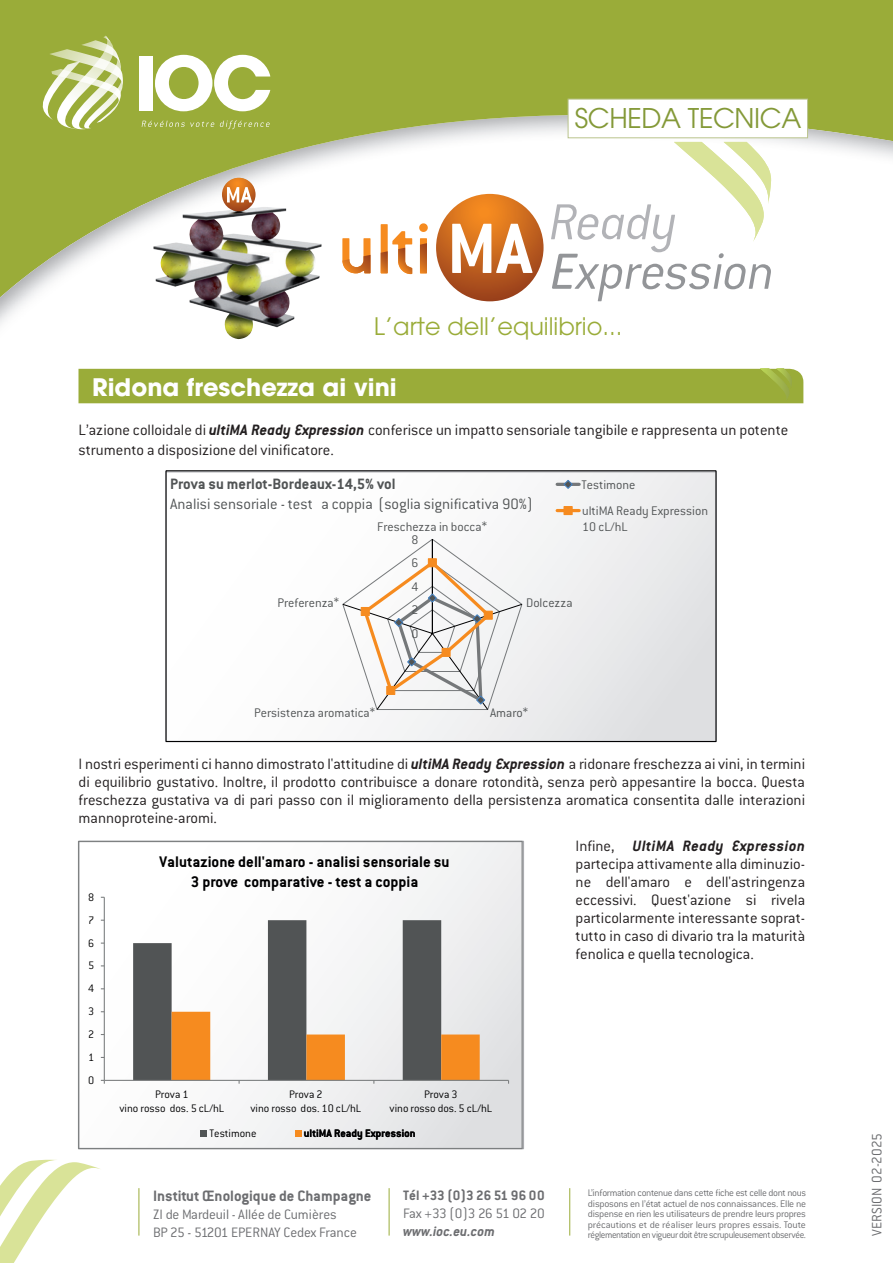
<style>
.page{position:relative;width:893px;height:1263px;background:#fff}
.page>*{position:absolute;margin:0;border:0;box-sizing:border-box;transform-origin:0 0}
.t1{font:italic 300 55.5px/49.5px "Conduit ITC";letter-spacing:-.015em;color:#939598}
.t2{font:27px "Avant Garde";letter-spacing:-.015em;color:#849938}
.t3{font:24px "Avant Garde";color:#9aac39}
.t4{font:700 24px "Avant Garde";color:#fff}
.t5{font:700 16.8px/20.2px "Conduit ITC";color:#000001;text-align:center}
.t6{font:300 16.5px/18px "Conduit ITC";color:#231f20;text-align:justify}
.t7{font:300 16.5px "Conduit ITC";color:#515455}
.t8{font:700 16.5px "Conduit ITC";color:#515455}
.t9{font:700 16.5px "Conduit ITC";color:#6c6d70}
.t10{font:300 15px/18px "Conduit ITC";color:#6c6d70}
.t11{font:700 15px "Conduit ITC";color:#6c6d70}
.t12{font:300 15px "Conduit ITC";letter-spacing:-.03em;color:#6c6d70}
.t13{font:italic 700 15px "Conduit ITC";color:#6c6d70}
.t14{font:300 13.8px/26px "Conduit ITC";color:#515455}
.t15{font:300 12px/14.4px "Conduit ITC";color:#000001;text-align:center}
.t16{font:700 12px "Conduit ITC";color:#000001}
.t17{font:300 10.5px/10.5px "Conduit ITC";letter-spacing:-.04em;color:#6c6d70;text-align:justify}
.s1{color:#b2b3b7}
.s2{font-family:"Calibri";font-weight:400}
.s3{font-weight:700;font-style:italic}
</style>
<div class="page">
<svg style="left:0;top:0;width:893px;height:340px;fill:#9aac39"></svg>
<svg style="left:39px;top:35px;width:84px;height:97px"></svg>
<svg style="left:142px;top:121px;width:72px;height:6px"></svg>
<svg style="left:220px;top:121px;width:50px;height:8px"></svg>
<div style="left:139px;top:56px;width:14px;height:54px;background:#fff"></div>
<svg style="left:155px;top:55px;width:115px;height:56px"></svg>
<img style="left:735px;top:121px;width:158px;height:219px">
<img style="left:104px;top:176px;width:106px;height:164px">
<img style="left:0;top:224px;width:105px;height:116px">
<svg style="left:0;top:1160px;width:100px;height:103px"></svg>
<hr style="left:139px;top:1188px;width:1px;height:47px;background:#9aac39">
<hr style="left:389px;top:1188px;width:1px;height:47px;background:#9aac39">
<hr style="left:569px;top:1188px;width:1px;height:47px;background:#9aac39">
<svg style="left:567px;top:98px;width:241px;height:144px"></svg>
<div style="left:78px;top:368px;width:725px;height:35px;background:#9aac39"></div>
<img style="left:153px;top:178px;width:168px;height:161px">
<div style="left:166px;top:472px;width:550px;height:269px;background:linear-gradient(to right,#fff,#e6e6e8)"></div>
<svg style="left:342px;top:539px;width:180px;height:171px"></svg>
<div style="left:428px;top:558px;width:9px;height:9px;background:#f68b1f;border:1px solid #f68b1f"></div>
<div style="left:484px;top:611px;width:9px;height:9px;background:#f68b1f;border:1px solid #f68b1f"></div>
<div style="left:442px;top:648px;width:9px;height:9px;background:#f68b1f;border:1px solid #f68b1f"></div>
<div style="left:386px;top:686px;width:9px;height:9px;background:#f68b1f;border:1px solid #f68b1f"></div>
<div style="left:361px;top:607px;width:9px;height:9px;background:#f68b1f;border:1px solid #f68b1f"></div>
<hr style="left:557px;top:483px;width:22px;height:3px;background:#75787a">
<svg style="left:563px;top:479px;width:11px;height:11px"></svg>
<hr style="left:557px;top:509px;width:22px;height:3px;background:#f68b1f">
<div style="left:563px;top:506px;width:10px;height:9px;background:#f68b1f;border:1px solid #f68b1f"></div>
<div style="left:166px;top:471px;width:550px;height:271px;border:1px solid #000001"></div>
<svg style="left:100px;top:844px;width:421px;height:302px"></svg>
<svg style="left:133px;top:920px;width:308px;height:160px;fill:#f4f5f5"></svg>
<hr style="left:104px;top:897px;width:1px;height:183px;background:#7b7e7f">
<hr style="left:104px;top:1080px;width:405px;height:1px;background:#7b7e7f">
<svg style="left:172px;top:1012px;width:308px;height:72px"></svg>
<svg style="left:101px;top:1080px;width:4px;height:4px"></svg>
<div style="left:78px;top:841px;width:445px;height:308px;border:1px solid #7b7e7f"></div>
<svg style="left:201px;top:1130px;width:6px;height:6px"></svg>
<svg style="left:295px;top:1130px;width:6px;height:6px"></svg>
<div style="left:381px;top:224px;width:7px;height:49px;background:#f68b1f"></div>
<svg style="left:342px;top:238px;width:28px;height:35px"></svg>
<svg style="left:419px;top:223px;width:9px;height:50px"></svg>
<svg style="left:381px;top:231px;width:31px;height:43px"></svg>
<svg style="left:436px;top:194px;width:108px;height:107px;background:#c46521"></svg>
<svg style="left:452px;top:224px;width:80px;height:49px"></svg>
<svg style="left:222px;top:178px;width:34px;height:33px"></svg>
<svg style="left:227px;top:187px;width:25px;height:15px"></svg>
<h2 class="t2" style="left:575px;top:102px;width:228px">SCHEDA TECNICA</h2>
<h1 class="t1" style="left:550px;top:197px;width:227px"><span class="s1">Ready<br></span><span class="s2">E</span>xpression</h1>
<h3 class="t3" style="left:374px;top:312px;width:250px">L’arte dell’equilibrio...</h3>
<h3 class="t4" style="left:92px;top:372px;width:306px">Ridona freschezza ai vini</h3>
<p class="t6" style="left:79px;top:420px;width:711px;line-height:19.8px">L’azione colloidale di <span class="s3">ultiMA Ready Expression</span> conferisce un impatto sensoriale tangibile e rappresenta un potente strumento a disposizione del vinificatore.</p>
<p class="t8" style="left:170px;top:474px;width:227px">Prova su merlot-Bordeaux-14,5% vol</p>
<p class="t7" style="left:170px;top:494px;width:364px">Analisi sensoriale - test a coppia (soglia significativa 90%)</p>
<p class="t14" style="left:377px;top:514px;width:111px">Freschezza in bocca*</p>
<p class="t14" style="left:581px;top:471px;width:128px">Testimone<br>ultiMA Ready Expression</p>
<p class="t14" style="left:582px;top:514px;width:47px">10 cL/hL</p>
<p class="t14" style="left:411px;top:526px;width:9px">8</p>
<p class="t14" style="left:411px;top:550px;width:9px">6</p>
<p class="t14" style="left:411px;top:573px;width:9px">4</p>
<p class="t14" style="left:278px;top:590px;width:63px">Preferenza*</p>
<p class="t14" style="left:526px;top:590px;width:48px">Dolcezza</p>
<p class="t14" style="left:411px;top:597px;width:9px">2</p>
<p class="t14" style="left:411px;top:620px;width:9px">0</p>
<p class="t14" style="left:254px;top:699px;width:122px">Persistenza aromatica*</p>
<p class="t14" style="left:490px;top:699px;width:40px">Amaro*</p>
<p class="t6" style="left:79px;top:755px;width:728px">I nostri esperimenti ci hanno dimostrato l'attitudine di <span class="s3">ultiMA Ready Expression</span> a ridonare freschezza ai vini, in termini di equilibrio gustativo. Inoltre, il prodotto contribuisce a donare rotondità, senza però appesantire la bocca. Questa freschezza gustativa va di pari passo con il miglioramento della persistenza aromatica consentita dalle interazioni mannoproteine-aromi.</p>
<p class="t6" style="left:576px;top:837px;width:231px">Infine, <span class="s3">UltiMA Ready Expression </span>partecipa attivamente alla diminuzio&shy;ne dell'amaro e dell'astringenza eccessivi. Quest'azione si rivela particolarmente interessante soprat&shy;tutto in caso di divario tra la maturità fenolica e quella tecnologica.</p>
<p class="t5" style="left:160px;top:851px;width:292px">Valutazione dell'amaro - analisi sensoriale su<br>3 prove comparative - test a coppia</p>
<p class="t15" style="left:88px;top:890px;width:8px">8</p>
<p class="t15" style="left:88px;top:913px;width:8px">7</p>
<p class="t15" style="left:88px;top:936px;width:8px">6</p>
<p class="t15" style="left:88px;top:958px;width:8px">5</p>
<p class="t15" style="left:88px;top:981px;width:8px">4</p>
<p class="t15" style="left:88px;top:1004px;width:8px">3</p>
<p class="t15" style="left:88px;top:1027px;width:8px">2</p>
<p class="t15" style="left:88px;top:1050px;width:8px">1</p>
<p class="t15" style="left:88px;top:1073px;width:8px">0</p>
<p class="t15" style="left:119px;top:1086px;width:106px">Prova 1<br>vino rosso dos. 5 cL/hL</p>
<p class="t15" style="left:390px;top:1086px;width:104px">Prova 3<br>vino rosso dos. 5 cL/hL</p>
<p class="t15" style="left:250px;top:1086px;width:112px">Prova 2<br>vino rosso dos. 10 cL/hL</p>
<p class="t15" style="left:209px;top:1126px;width:49px">Testimone</p>
<p class="t16" style="left:304px;top:1126px;width:114px">ultiMA Ready Expression</p>
<p class="t9" style="left:153px;top:1186px;width:220px">Institut Œnologique de Champagne</p>
<p class="t10" style="left:153px;top:1205px;width:205px">ZI de Mardeuil - Allée de Cumières<br>BP 25 - 51201 EPERNAY Cedex France</p>
<p class="t11" style="left:403px;top:1186px;width:143px">Tél +33 (0)3 26 51 96 00</p>
<p class="t12" style="left:403px;top:1205px;width:143px">Fax +33 (0)3 26 51 02 20</p>
<p class="t13" style="left:403px;top:1222px;width:93px">www.ioc.eu.com</p>
<p class="t17" style="left:588px;top:1188px;width:220px">L’information contenue dans cette fiche est celle dont nous disposons en l’état actuel de nos connaissances. Elle ne dispense en rien les utilisateurs de prendre leurs propres précautions et de réaliser leurs propres essais. Toute réglementation en vigueur doit être scrupuleusement observée.</p>
<p class="t10" style="left:868px;top:1235px;width:104px;rotate:-90deg">VERSION 02-2025</p>
</div>
